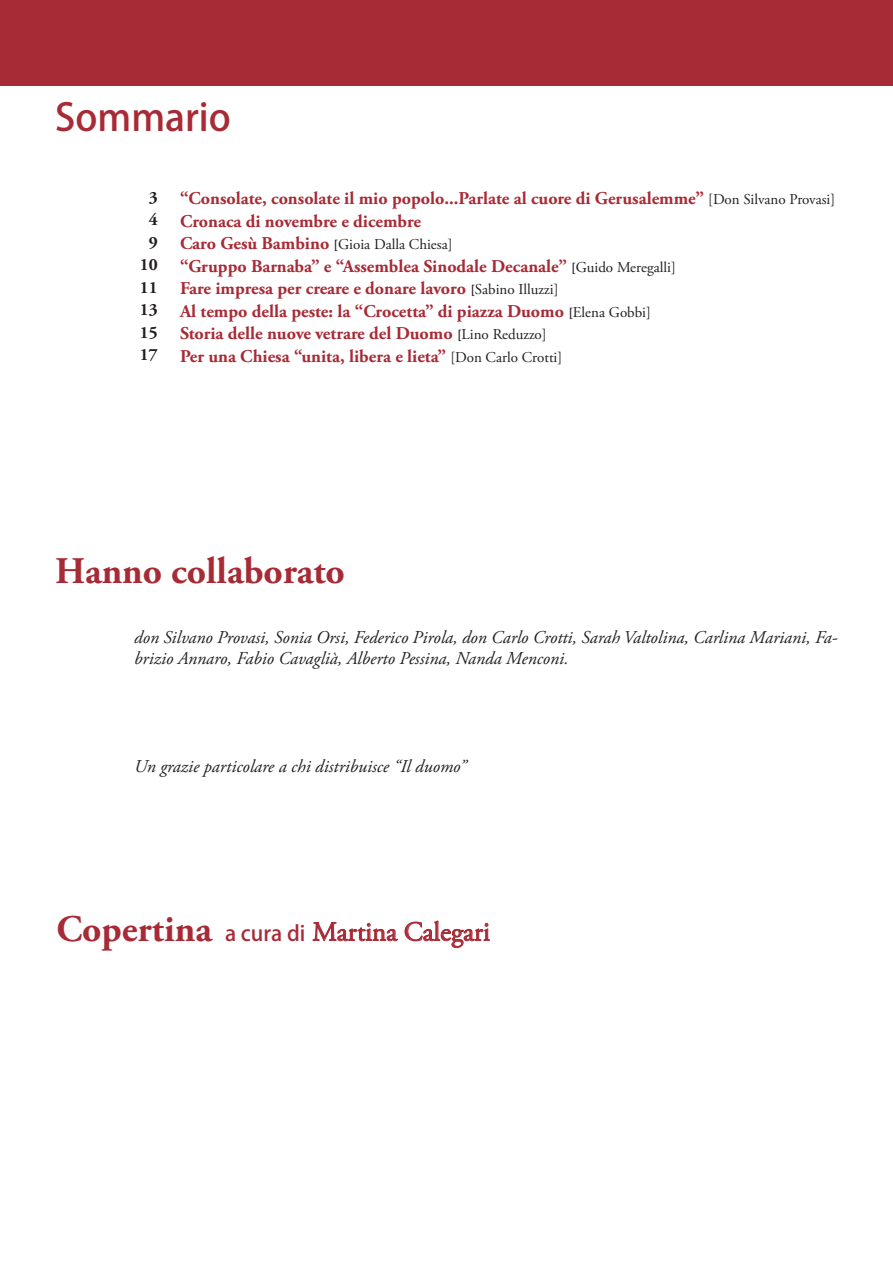
<style>
.page{position:relative;width:893px;height:1263px;background:#fff}
.page>*{position:absolute;margin:0;border:0;box-sizing:border-box;transform-origin:0 0}
.t1{font:700 37.5px "Adobe Garamond Pro";color:#a72b36}
.t2{font:37.5px "Adobe Heiti Std";color:#a72b36}
.t3{font:27px "Adobe Garamond Pro";color:#a72b36}
.t4{font:700 18px/22.5px "Adobe Garamond Pro";color:#a72b36}
.t5{font:italic 18px/21.6px "Adobe Garamond Pro";color:#231f20}
.t6{font:700 17.25px/22.5px "Adobe Garamond Pro";color:#231f20;text-align:center}
.t7{font:15px "Adobe Garamond Pro";color:#231f20}
.s1{font-weight:400;font-size:15px;color:#231f20}
.s2{font-weight:700;font-size:18px;color:#a72b36}
.s3{font-weight:700;font-size:13.5px}
.s4{font-size:13.5px;color:#231f20}
.s5{font-weight:700;font-size:37.5px}
.s6{font-family:"Adobe Heiti Std";font-size:21px}
</style>
<div class="page">
<div style="left:0;top:0;width:893px;height:85px;background:#a72b36"></div>
<h1 class="t2" style="left:55px;top:94px;width:177px">Sommario</h1>
<p class="t6" style="left:140px;top:187px;width:19px">3<br>4<br>9<br>10<br>11<br>13<br>15<br>17</p>
<p class="t4" style="left:180px;top:189px;width:657px">“Consolate, consolate il mio popolo...Parlate al cuore di Gerusalemme” <span class="s1">[Don Silvano Provasi]<br></span>Cronaca di novembre e dicembre</p>
<p class="t7" style="left:180px;top:238px;width:274px"><span class="s2">Caro Gesù Bambino</span> <span class="s3">[</span>Gioia Dalla Chiesa]</p>
<p class="t4" style="left:180px;top:256px;width:497px">“Gruppo Barnaba” e “Assemblea Sinodale Decanale” <span class="s4">[</span><span class="s1">Guido Meregalli] </span>Fare impresa per creare e donare lavoro <span class="s4">[</span><span class="s1">Sabino Illuzzi]<br></span>Al tempo della peste: la “Crocetta” di piazza Duomo <span class="s4">[</span><span class="s1">Elena Gobbi] </span>Storia delle nuove vetrare del Duomo <span class="s4">[</span><span class="s1">Lino Reduzzo]<br></span>Per una Chiesa “unita, libera e lieta” <span class="s1">[Don Carlo Crotti]</span></p>
<h1 class="t1" style="left:55px;top:556px;width:291px">Hanno collaborato</h1>
<p class="t5" style="left:134px;top:628px;width:705px">don Silvano Provasi, Sonia Orsi, Federico Pirola, don Carlo Crotti, Sarah Valtolina, Carlina Mariani, Fa&shy;brizio Annaro, Fabio Cavaglià, Alberto Pessina, Nanda Menconi.</p>
<p class="t5" style="left:134px;top:757px;width:334px">Un grazie particolare a chi distribuisce “Il duomo”</p>
<h2 class="t3" style="left:56px;top:921px;width:435px"><span class="s5">Copertina</span> <span class="s6">a cura di</span> Martina Calegari</h2>
</div>
